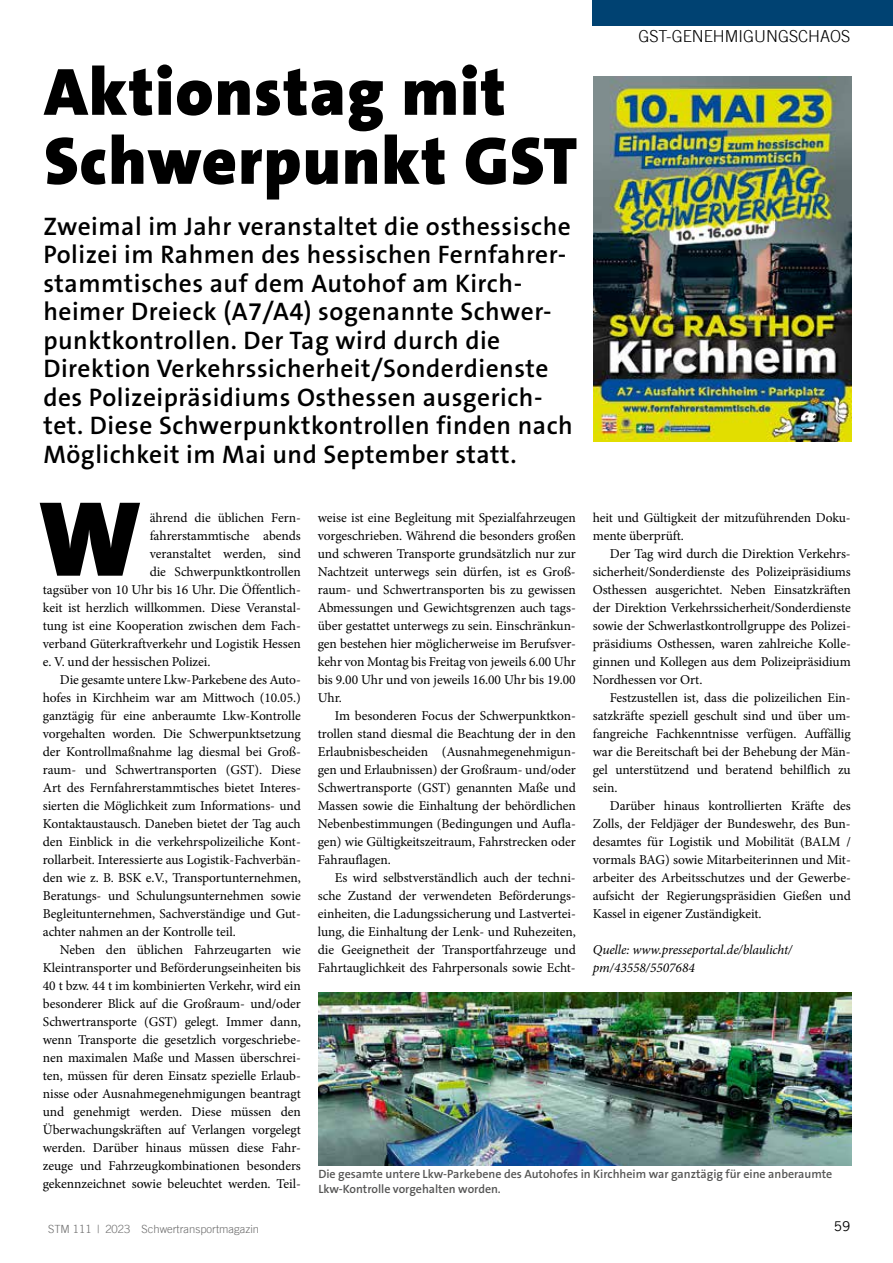
<style>
.page{position:relative;width:893px;height:1263px;background:#fff}
.page>*{position:absolute;margin:0;border:0;box-sizing:border-box;transform-origin:0 0}
.t1{font:900 108px "The Sans B W9";color:#000}
.t2{font:900 67.5px/69px "The Sans B W9";letter-spacing:.02em;color:#000}
.t3{font:600 25.5px/28.5px "The Sans B W6";letter-spacing:.02em;color:#000}
.t4{font:300 16.5px "Trade Gothic LT";color:#000}
.t5{font:13.5px/18px "Minion Pro";letter-spacing:-.005em;color:#000;text-align:justify}
.t6{font:italic 13.5px/18px "Minion Pro";letter-spacing:-.01em;color:#000}
.t7{font:13.5px "Trade Gothic LT";color:#000}
.t8{font:600 12px/15px "The Sans B W6";color:#565655}
.t9{font:300 11.25px "Trade Gothic LT";color:#6e6e6e}
</style>
<div class="page">
<div style="left:592px;top:0;width:301px;height:26px;background:#004272"></div>
<img style="left:593px;top:77px;width:258px;height:364px">
<img style="left:319px;top:992px;width:532px;height:174px">
<h2 class="t2" style="left:44px;top:58px;width:534px">Aktionstag mit<br>Schwerpunkt GST</h2>
<p class="t4" style="left:638px;top:26px;width:214px">GST-GENEHMIGUNGSCHAOS</p>
<p class="t3" style="left:43px;top:212px;width:531px">Zweimal im Jahr veranstaltet die osthessische Polizei im Rahmen des hessischen Fernfahrer&shy;stammtisches auf dem Autohof am Kirch&shy;heimer Dreieck (A7/A4) sogenannte Schwer&shy;punktkontrollen. Der Tag wird durch die Direktion Verkehrssicherheit/Sonderdienste des Polizeipräsidiums Osthessen ausgerich&shy;tet. Diese Schwerpunktkontrollen finden nach Möglichkeit im Mai und September statt.</p>
<h1 class="t1" style="left:39px;top:470px;width:104px">W</h1>
<p class="t5" style="left:318px;top:509px;width:259px">weise ist eine Begleitung mit Spezialfahrzeugen vorgeschrieben. Während die besonders großen und schweren Transporte grundsätzlich nur zur Nachtzeit unterwegs sein dürfen, ist es Groß&shy;raum- und Schwertransporten bis zu gewissen Abmessungen und Gewichtsgrenzen auch tags&shy;über gestattet unterwegs zu sein. Einschränkun&shy;gen bestehen hier möglicherweise im Berufsver&shy;kehr von Montag bis Freitag von jeweils 6.00 Uhr bis 9.00 Uhr und von jeweils 16.00 Uhr bis 19.00<br>Uhr.</p>
<p class="t5" style="left:318px;top:707px;width:259px;text-indent:17px">Im besonderen Focus der Schwerpunktkon&shy;trollen stand diesmal die Beachtung der in den Erlaubnisbescheiden (Ausnahmegenehmigun&shy;gen und Erlaubnissen) der Großraum- und/oder Schwertransporte (GST) genannten Maße und Massen sowie die Einhaltung der behördlichen Nebenbestimmungen (Bedingungen und Aufla&shy;gen) wie Gültigkeitszeitraum, Fahrstrecken oder Fahrauflagen.</p>
<p class="t5" style="left:318px;top:869px;width:259px;text-indent:17px">Es wird selbstverständlich auch der techni&shy;sche Zustand der verwendeten Beförderungs&shy;einheiten, die Ladungssicherung und Lastvertei&shy;lung, die Einhaltung der Lenk- und Ruhezeiten, die Geeignetheit der Transportfahrzeuge und Fahrtauglichkeit des Fahrpersonals sowie Echt-</p>
<p class="t5" style="left:593px;top:509px;width:259px">heit und Gültigkeit der mitzuführenden Doku&shy;mente überprüft.</p>
<p class="t5" style="left:593px;top:545px;width:259px;text-indent:17px">Der Tag wird durch die Direktion Verkehrs&shy;sicherheit/Sonderdienste des Polizeipräsidiums Osthessen ausgerichtet. Neben Einsatzkräften der Direktion Verkehrssicherheit/Sonderdienste sowie der Schwerlastkontrollgruppe des Polizei&shy;präsidiums Osthessen, waren zahlreiche Kolle&shy;ginnen und Kollegen aus dem Polizeipräsidium Nordhessen vor Ort.</p>
<p class="t5" style="left:593px;top:689px;width:259px;text-indent:17px">Festzustellen ist, dass die polizeilichen Ein&shy;satzkräfte speziell geschult sind und über um&shy;fangreiche Fachkenntnisse verfügen. Auffällig war die Bereitschaft bei der Behebung der Män&shy;gel unterstützend und beratend behilflich zu sein.</p>
<p class="t5" style="left:593px;top:797px;width:259px;text-indent:17px">Darüber hinaus kontrollierten Kräfte des Zolls, der Feldjäger der Bundeswehr, des Bun&shy;desamtes für Logistik und Mobilität (BALM / vormals BAG) sowie Mitarbeiterinnen und Mit&shy;arbeiter des Arbeitsschutzes und der Gewerbe&shy;aufsicht der Regierungspräsidien Gießen und Kassel in eigener Zuständigkeit.</p>
<p class="t6" style="left:593px;top:940px;width:201px">Quelle: www.presseportal.de/blaulicht/ pm/43558/5507684</p>
<p class="t5" style="left:150px;top:509px;width:153px">ährend die üblichen Fern-</p>
<p class="t5" style="left:150px;top:527px;width:153px">fahrerstammtische abends</p>
<p class="t5" style="left:150px;top:545px;width:153px">veranstaltet werden, sind</p>
<p class="t5" style="left:150px;top:563px;width:153px">die Schwerpunktkontrollen</p>
<p class="t5" style="left:43px;top:581px;width:259px">tagsüber von 10 Uhr bis 16 Uhr. Die Öffentlich-</p>
<p class="t5" style="left:43px;top:599px;width:259px">keit ist herzlich willkommen. Diese Veranstal-</p>
<p class="t5" style="left:43px;top:617px;width:259px">tung ist eine Kooperation zwischen dem Fach-</p>
<p class="t5" style="left:43px;top:635px;width:259px">verband Güterkraftverkehr und Logistik Hessen</p>
<p class="t5" style="left:43px;top:653px;width:169px">e. V. und der hessischen Polizei.</p>
<p class="t5" style="left:60px;top:671px;width:242px">Die gesamte untere Lkw-Parkebene des Auto-</p>
<p class="t5" style="left:43px;top:689px;width:259px">hofes in Kirchheim war am Mittwoch (10.05.)</p>
<p class="t5" style="left:43px;top:707px;width:259px">ganztägig für eine anberaumte Lkw-Kontrolle</p>
<p class="t5" style="left:43px;top:725px;width:259px">vorgehalten worden. Die Schwerpunktsetzung</p>
<p class="t5" style="left:43px;top:743px;width:259px">der Kontrollmaßnahme lag diesmal bei Groß-</p>
<p class="t5" style="left:43px;top:761px;width:259px">raum- und Schwertransporten (GST). Diese</p>
<p class="t5" style="left:43px;top:779px;width:259px">Art des Fernfahrerstammtisches bietet Interes-</p>
<p class="t5" style="left:43px;top:797px;width:259px">sierten die Möglichkeit zum Informations- und</p>
<p class="t5" style="left:43px;top:815px;width:259px">Kontaktaustausch. Daneben bietet der Tag auch</p>
<p class="t5" style="left:43px;top:833px;width:259px">den Einblick in die verkehrspolizeiliche Kont-</p>
<p class="t5" style="left:43px;top:851px;width:259px">rollarbeit. Interessierte aus Logistik-Fachverbän-</p>
<p class="t5" style="left:43px;top:869px;width:259px">den wie z. B. BSK e.V., Transportunternehmen,</p>
<p class="t5" style="left:43px;top:887px;width:259px">Beratungs- und Schulungsunternehmen sowie</p>
<p class="t5" style="left:43px;top:905px;width:259px">Begleitunternehmen, Sachverständige und Gut-</p>
<p class="t5" style="left:43px;top:923px;width:194px">achter nahmen an der Kontrolle teil.</p>
<p class="t5" style="left:60px;top:941px;width:242px">Neben den üblichen Fahrzeugarten wie</p>
<p class="t5" style="left:43px;top:959px;width:259px">Kleintransporter und Beförderungseinheiten bis</p>
<p class="t5" style="left:43px;top:977px;width:259px">40 t bzw. 44 t im kombinierten Verkehr, wird ein</p>
<p class="t5" style="left:43px;top:995px;width:259px">besonderer Blick auf die Großraum- und/oder</p>
<p class="t5" style="left:43px;top:1013px;width:259px">Schwertransporte (GST) gelegt. Immer dann,</p>
<p class="t5" style="left:43px;top:1031px;width:259px">wenn Transporte die gesetzlich vorgeschriebe-</p>
<p class="t5" style="left:43px;top:1049px;width:259px">nen maximalen Maße und Massen überschrei-</p>
<p class="t5" style="left:43px;top:1067px;width:259px">ten, müssen für deren Einsatz spezielle Erlaub-</p>
<p class="t5" style="left:43px;top:1085px;width:259px">nisse oder Ausnahmegenehmigungen beantragt</p>
<p class="t5" style="left:43px;top:1103px;width:259px">und genehmigt werden. Diese müssen den</p>
<p class="t5" style="left:43px;top:1121px;width:259px">Überwachungskräften auf Verlangen vorgelegt</p>
<p class="t5" style="left:43px;top:1139px;width:259px">werden. Darüber hinaus müssen diese Fahr-</p>
<p class="t5" style="left:43px;top:1157px;width:259px">zeuge und Fahrzeugkombinationen besonders</p>
<p class="t5" style="left:43px;top:1175px;width:259px">gekennzeichnet sowie beleuchtet werden. Teil-</p>
<p class="t8" style="left:318px;top:1167px;width:515px">Die gesamte untere Lkw-Parkebene des Autohofes in Kirchheim war ganztägig für eine anberaumte<br>Lkw-Kontrolle vorgehalten worden.</p>
<p class="t9" style="left:48px;top:1222px;width:212px">STM 111 | 2023 Schwertransportmagazin</p>
<p class="t7" style="left:834px;top:1218px;width:18px">59</p>
</div>
